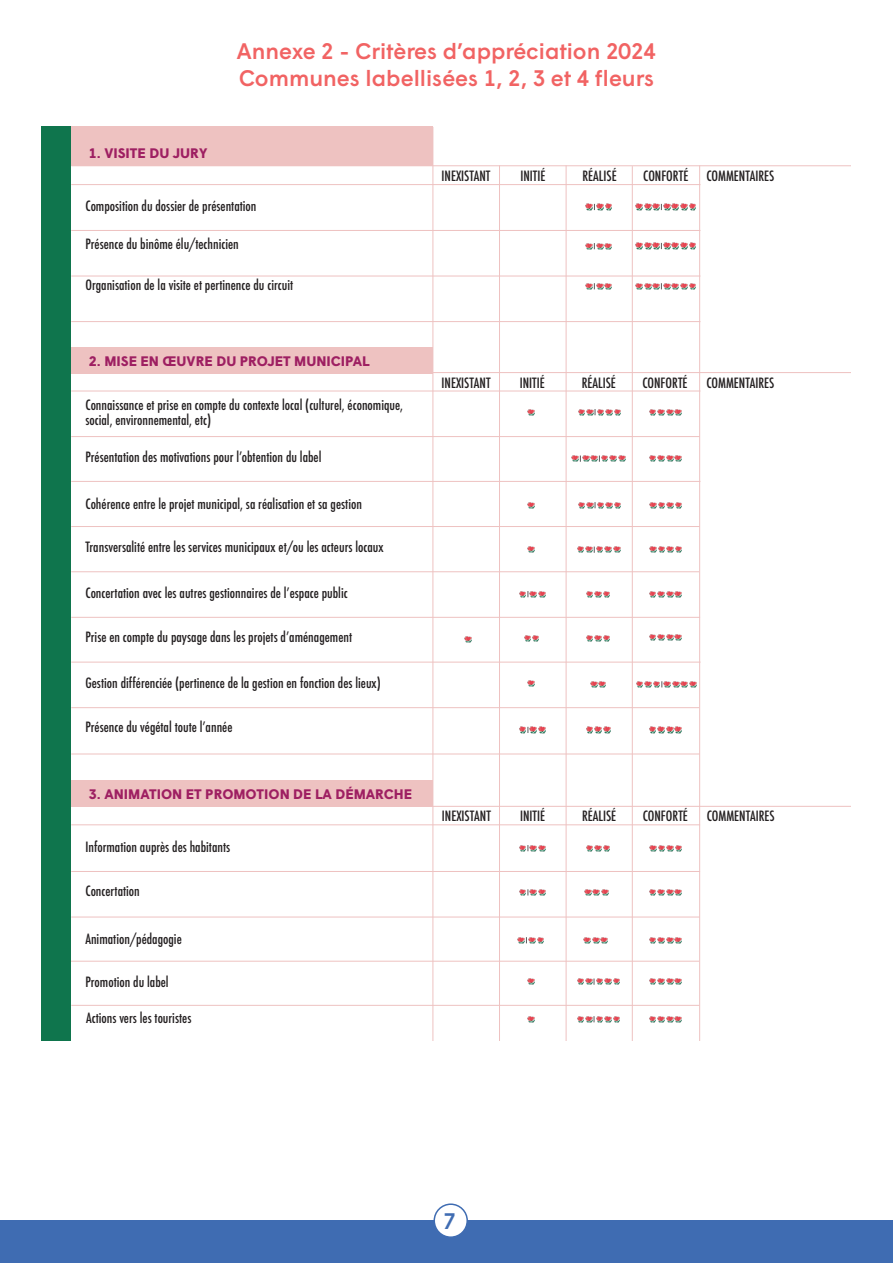
<style>
.page{position:relative;width:893px;height:1263px;background:#fff}
.page>*{position:absolute;margin:0;border:0;box-sizing:border-box;transform-origin:0 0}
.t1{font:500 22.5px "Wigrum";color:#f16363}
.t2{font:500 22.5px "Wigrum";color:#3f6cb2}
.t3{font:500 condensed 13.8px/15.3px "Futura";color:#231f20}
.t4{font:700 13.8px "Wigrum";color:#9e1f62}
</style>
<div class="page">
<div style="left:71px;top:127px;width:362px;height:39px;background:#eec2c1"></div>
<div style="left:71px;top:347px;width:361px;height:26px;background:#eec2c1"></div>
<div style="left:71px;top:780px;width:361px;height:27px;background:#eec2c1"></div>
<hr style="left:71px;top:165px;width:779px;height:1px;background:#eec2c1">
<hr style="left:71px;top:184px;width:629px;height:1px;background:#eec2c1">
<hr style="left:71px;top:230px;width:629px;height:1px;background:#eec2c1">
<hr style="left:71px;top:276px;width:629px;height:1px;background:#eec2c1">
<hr style="left:71px;top:321px;width:629px;height:1px;background:#eec2c1">
<hr style="left:71px;top:372px;width:779px;height:1px;background:#eec2c1">
<hr style="left:71px;top:391px;width:629px;height:1px;background:#eec2c1">
<hr style="left:71px;top:436px;width:629px;height:1px;background:#eec2c1">
<hr style="left:71px;top:481px;width:629px;height:1px;background:#eec2c1">
<hr style="left:71px;top:526px;width:629px;height:1px;background:#eec2c1">
<hr style="left:71px;top:571px;width:628px;height:1px;background:#eec2c1">
<hr style="left:71px;top:617px;width:629px;height:1px;background:#eec2c1">
<hr style="left:71px;top:662px;width:629px;height:1px;background:#eec2c1">
<hr style="left:71px;top:707px;width:628px;height:1px;background:#eec2c1">
<hr style="left:71px;top:754px;width:629px;height:1px;background:#eec2c1">
<hr style="left:71px;top:824px;width:629px;height:1px;background:#eec2c1">
<hr style="left:71px;top:806px;width:779px;height:1px;background:#eec2c1">
<hr style="left:71px;top:871px;width:629px;height:1px;background:#eec2c1">
<hr style="left:71px;top:917px;width:629px;height:1px;background:#eec2c1">
<hr style="left:67px;top:961px;width:632px;height:1px;background:#eec2c1">
<hr style="left:71px;top:1005px;width:628px;height:1px;background:#eec2c1">
<hr style="left:432px;top:127px;width:1px;height:914px;background:#eec2c1">
<hr style="left:499px;top:165px;width:1px;height:876px;background:#eec2c1">
<hr style="left:566px;top:165px;width:1px;height:876px;background:#eec2c1">
<hr style="left:632px;top:166px;width:1px;height:875px;background:#eec2c1">
<hr style="left:699px;top:165px;width:1px;height:876px;background:#eec2c1">
<svg style="left:527px;top:409px;width:7px;height:6px"></svg>
<svg style="left:527px;top:502px;width:7px;height:6px"></svg>
<svg style="left:527px;top:547px;width:7px;height:6px"></svg>
<svg style="left:527px;top:978px;width:7px;height:6px"></svg>
<svg style="left:527px;top:1016px;width:7px;height:6px"></svg>
<svg style="left:586px;top:204px;width:26px;height:6px"></svg>
<svg style="left:586px;top:243px;width:26px;height:6px"></svg>
<svg style="left:586px;top:283px;width:26px;height:6px"></svg>
<svg style="left:519px;top:591px;width:26px;height:6px"></svg>
<svg style="left:519px;top:845px;width:26px;height:6px"></svg>
<svg style="left:519px;top:889px;width:26px;height:6px"></svg>
<svg style="left:518px;top:937px;width:26px;height:6px"></svg>
<svg style="left:519px;top:727px;width:26px;height:6px"></svg>
<svg style="left:636px;top:204px;width:60px;height:6px"></svg>
<svg style="left:578px;top:409px;width:43px;height:6px"></svg>
<svg style="left:578px;top:502px;width:43px;height:6px"></svg>
<svg style="left:586px;top:591px;width:24px;height:6px"></svg>
<svg style="left:586px;top:727px;width:24px;height:6px"></svg>
<svg style="left:584px;top:889px;width:24px;height:6px"></svg>
<svg style="left:586px;top:845px;width:24px;height:6px"></svg>
<svg style="left:584px;top:937px;width:24px;height:6px"></svg>
<svg style="left:577px;top:547px;width:43px;height:6px"></svg>
<svg style="left:577px;top:978px;width:43px;height:7px"></svg>
<svg style="left:577px;top:1016px;width:43px;height:6px"></svg>
<svg style="left:572px;top:455px;width:53px;height:7px"></svg>
<svg style="left:649px;top:409px;width:33px;height:6px"></svg>
<svg style="left:649px;top:455px;width:33px;height:6px"></svg>
<svg style="left:650px;top:502px;width:32px;height:6px"></svg>
<svg style="left:650px;top:547px;width:32px;height:6px"></svg>
<svg style="left:649px;top:591px;width:33px;height:6px"></svg>
<svg style="left:465px;top:637px;width:7px;height:6px"></svg>
<svg style="left:524px;top:635px;width:15px;height:7px"></svg>
<svg style="left:586px;top:636px;width:24px;height:6px"></svg>
<svg style="left:649px;top:635px;width:33px;height:6px"></svg>
<svg style="left:649px;top:727px;width:33px;height:6px"></svg>
<svg style="left:650px;top:845px;width:32px;height:6px"></svg>
<svg style="left:649px;top:889px;width:33px;height:6px"></svg>
<svg style="left:649px;top:937px;width:33px;height:6px"></svg>
<svg style="left:649px;top:978px;width:33px;height:7px"></svg>
<svg style="left:649px;top:1016px;width:33px;height:6px"></svg>
<svg style="left:636px;top:243px;width:60px;height:6px"></svg>
<svg style="left:636px;top:283px;width:60px;height:6px"></svg>
<svg style="left:527px;top:680px;width:7px;height:6px"></svg>
<svg style="left:591px;top:681px;width:15px;height:6px"></svg>
<svg style="left:636px;top:681px;width:60px;height:6px"></svg>
<div style="left:41px;top:127px;width:30px;height:914px;background:#0f754d"></div>
<div style="left:0;top:1221px;width:893px;height:42px;background:#3f6cb2"></div>
<div style="left:434px;top:1204px;width:33px;height:33px;background:#fff;border-radius:50%"></div>
<div style="left:433px;top:1203px;width:35px;height:35px;border:2px solid #3f6cb2;border-radius:50%"></div>
<p class="t1" style="left:237px;top:34px;width:421px">Annexe 2 - Critères d’appréciation 2024</p>
<p class="t1" style="left:239px;top:61px;width:417px">Communes labellisées 1, 2, 3 et 4 fleurs</p>
<p class="t4" style="left:89px;top:143px;width:120px">1. VISITE DU JURY</p>
<p class="t3" style="left:85px;top:198px;width:173px">Composition du dossier de présentation</p>
<p class="t3" style="left:85px;top:237px;width:155px">Présence du binôme élu/technicien</p>
<p class="t3" style="left:85px;top:277px;width:209px">Organisation de la visite et pertinence du circuit</p>
<p class="t3" style="left:441px;top:168px;width:50px">INEXISTANT</p>
<p class="t3" style="left:520px;top:168px;width:27px">INITIÉ</p>
<p class="t3" style="left:582px;top:168px;width:36px">RÉALISÉ</p>
<p class="t3" style="left:643px;top:168px;width:47px">CONFORTÉ</p>
<p class="t3" style="left:706px;top:168px;width:69px">COMMENTAIRES</p>
<p class="t4" style="left:89px;top:350px;width:283px">2. MISE EN ŒUVRE DU PROJET MUNICIPAL</p>
<p class="t3" style="left:85px;top:397px;width:319px">Connaissance et prise en compte du contexte local (culturel, économique, social, environnemental, etc)</p>
<p class="t3" style="left:85px;top:449px;width:238px">Présentation des motivations pour l’obtention du label</p>
<p class="t3" style="left:85px;top:496px;width:278px">Cohérence entre le projet municipal, sa réalisation et sa gestion</p>
<p class="t3" style="left:85px;top:540px;width:300px">Transversalité entre les services municipaux et/ou les acteurs locaux</p>
<p class="t3" style="left:85px;top:585px;width:264px">Concertation avec les autres gestionnaires de l’espace public</p>
<p class="t3" style="left:85px;top:630px;width:268px">Prise en compte du paysage dans les projets d’aménagement</p>
<p class="t3" style="left:85px;top:675px;width:297px">Gestion différenciée (pertinence de la gestion en fonction des lieux)</p>
<p class="t3" style="left:85px;top:720px;width:149px">Présence du végétal toute l’année</p>
<p class="t4" style="left:89px;top:784px;width:325px">3. ANIMATION ET PROMOTION DE LA DÉMARCHE</p>
<p class="t3" style="left:85px;top:839px;width:146px">Information auprès des habitants</p>
<p class="t3" style="left:85px;top:884px;width:56px">Concertation</p>
<p class="t3" style="left:85px;top:931px;width:98px">Animation/pédagogie</p>
<p class="t3" style="left:85px;top:974px;width:85px">Promotion du label</p>
<p class="t3" style="left:86px;top:1010px;width:107px">Actions vers les touristes</p>
<p class="t3" style="left:442px;top:375px;width:50px">INEXISTANT</p>
<p class="t3" style="left:520px;top:375px;width:27px">INITIÉ</p>
<p class="t3" style="left:442px;top:808px;width:50px">INEXISTANT</p>
<p class="t3" style="left:520px;top:808px;width:27px">INITIÉ</p>
<p class="t3" style="left:582px;top:375px;width:36px">RÉALISÉ</p>
<p class="t3" style="left:642px;top:375px;width:47px">CONFORTÉ</p>
<p class="t3" style="left:706px;top:375px;width:69px">COMMENTAIRES</p>
<p class="t3" style="left:582px;top:808px;width:36px">RÉALISÉ</p>
<p class="t3" style="left:643px;top:808px;width:47px">CONFORTÉ</p>
<p class="t3" style="left:707px;top:808px;width:69px">COMMENTAIRES</p>
<p class="t2" style="left:443px;top:1204px;width:14px">7</p>
</div>
